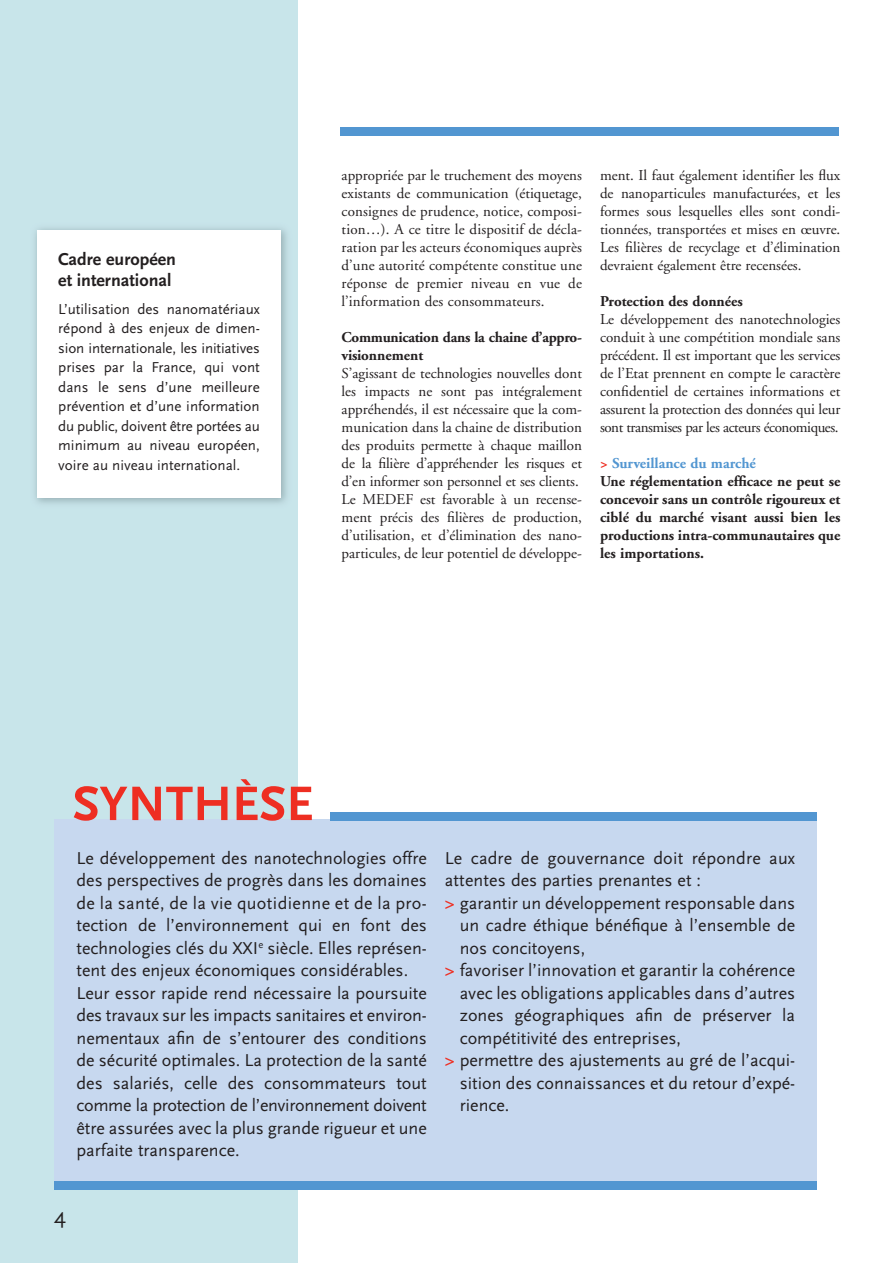
<style>
.page{position:relative;width:893px;height:1263px;background:#fff}
.page>*{position:absolute;margin:0;border:0;box-sizing:border-box;transform-origin:0 0}
.t1{font:22.5px "Scala Sans";color:#231f20}
.t2{font:18px/22.5px "Scala Sans";color:#231f20}
.t3{font:700 18px/21px "Scala Sans";color:#231f20}
.t4{font:15px/18px "Adobe Garamond";color:#231f20;text-align:justify}
.t5{font:15px/19.5px "Scala Sans";color:#231f20;text-align:justify}
.t6{font:700 15px/18px "Adobe Garamond";color:#231f20}
.t7{font:700 15px/18px "Adobe Garamond";letter-spacing:-.02em;color:#231f20}
.s1{color:#ee2e22}
.s2{color:#5296d1}
.s3{font-weight:700;color:#ee2e22}
</style>
<div class="page">
<div style="left:0;top:0;width:298px;height:1263px;background:#c8e5ea"></div>
<div style="left:340px;top:128px;width:499px;height:8px;background:#5296d1"></div>
<div style="left:54px;top:819px;width:762px;height:370px;background:#c7d8ef"></div>
<div style="left:54px;top:1181px;width:762px;height:8px;background:#5296d1"></div>
<div style="left:330px;top:812px;width:486px;height:8px;background:#5296d1"></div>
<svg style="left:74px;top:779px;width:238px;height:42px"></svg>
<img style="left:35px;top:228px;width:252px;height:276px">
<div style="left:37px;top:230px;width:244px;height:267px;background:#fff"></div>
<p class="t3" style="left:58px;top:250px;width:119px">Cadre européen et international</p>
<p class="t5" style="left:58px;top:300px;width:203px">L’utilisation des nanomatériaux répond à des enjeux de dimen&shy;sion internationale, les initiatives prises par la France, qui vont dans le sens d’une meilleure prévention et d’une information du public, doivent être portées au minimum au niveau européen, voire au niveau international.</p>
<p class="t4" style="left:342px;top:168px;width:242px">appropriée par le truchement des moyens existants de communication (étiquetage, consignes de prudence, notice, composi&shy;tion…). A ce titre le dispositif de décla&shy;ration par les acteurs économiques auprès d’une autorité compétente constitue une réponse de premier niveau en vue de l’information des consommateurs.</p>
<p class="t7" style="left:342px;top:330px;width:242px">Communication dans la chaine d’appro&shy;visionnement</p>
<p class="t4" style="left:342px;top:366px;width:242px;text-align:left">S’agissant de technologies nouvelles dont les impacts ne sont pas intégralement appréhendés, il est nécessaire que la com&shy;munication dans la chaine de distribution des produits permette à chaque maillon de la filière d’appréhender les risques et d’en informer son personnel et ses clients.<br>Le MEDEF est favorable à un recense&shy;ment précis des filières de production, d’utilisation, et d’élimination des nano&shy;particules, de leur potentiel de développe-</p>
<p class="t4" style="left:600px;top:168px;width:242px">ment. Il faut également identifier les flux de nanoparticules manufacturées, et les formes sous lesquelles elles sont condi&shy;tionnées, transportées et mises en œuvre.<br>Les filières de recyclage et d’élimination devraient également être recensées.</p>
<p class="t6" style="left:600px;top:294px;width:144px">Protection des données</p>
<p class="t4" style="left:600px;top:312px;width:242px">Le développement des nanotechnologies conduit à une compétition mondiale sans précédent. Il est important que les services de l’Etat prennent en compte le caractère confidentiel de certaines informations et assurent la protection des données qui leur sont transmises par les acteurs économiques.</p>
<p class="t6" style="left:600px;top:456px;width:242px"><span class="s1">&gt;</span> <span class="s2">Surveillance du marché<br></span>Une réglementation efficace ne peut se concevoir sans un contrôle rigoureux et ciblé du marché visant aussi bien les productions intra-communautaires que les importations.</p>
<p class="t2" style="left:77px;top:848px;width:352px">Le développement des nanotechnologies offre des perspectives de progrès dans les domaines de la santé, de la vie quotidienne et de la pro&shy;tection de l’environnement qui en font des technologies clés du XXI<sup>e</sup> siècle. Elles représen&shy;tent des enjeux économiques considérables.<br>Leur essor rapide rend nécessaire la poursuite des travaux sur les impacts sanitaires et environ&shy;nementaux afin de s’entourer des conditions de sécurité optimales. La protection de la santé des salariés, celle des consommateurs tout comme la protection de l’environnement doivent être assurées avec la plus grande rigueur et une parfaite transparence.</p>
<p class="t2" style="left:445px;top:848px;width:352px">Le cadre de gouvernance doit répondre aux</p>
<p class="t2" style="left:445px;top:870px;width:258px">attentes des parties prenantes et :</p>
<p class="t2" style="left:445px;top:893px;width:352px"><span class="s3">&gt;</span> garantir un développement responsable dans</p>
<p class="t2" style="left:460px;top:915px;width:337px">un cadre éthique bénéfique à l’ensemble de</p>
<p class="t2" style="left:460px;top:938px;width:127px">nos concitoyens,</p>
<p class="t2" style="left:445px;top:960px;width:352px"><span class="s3">&gt;</span> favoriser l’innovation et garantir la cohérence</p>
<p class="t2" style="left:460px;top:983px;width:337px">avec les obligations applicables dans d’autres</p>
<p class="t2" style="left:460px;top:1005px;width:337px">zones géographiques afin de préserver la</p>
<p class="t2" style="left:460px;top:1028px;width:223px">compétitivité des entreprises,</p>
<p class="t2" style="left:445px;top:1050px;width:352px"><span class="s3">&gt;</span> permettre des ajustements au gré de l’acqui-</p>
<p class="t2" style="left:460px;top:1073px;width:337px">sition des connaissances et du retour d’expé-</p>
<p class="t2" style="left:460px;top:1095px;width:51px">rience.</p>
<h1 class="t1" style="left:54px;top:1206px;width:13px">4</h1>
</div>
